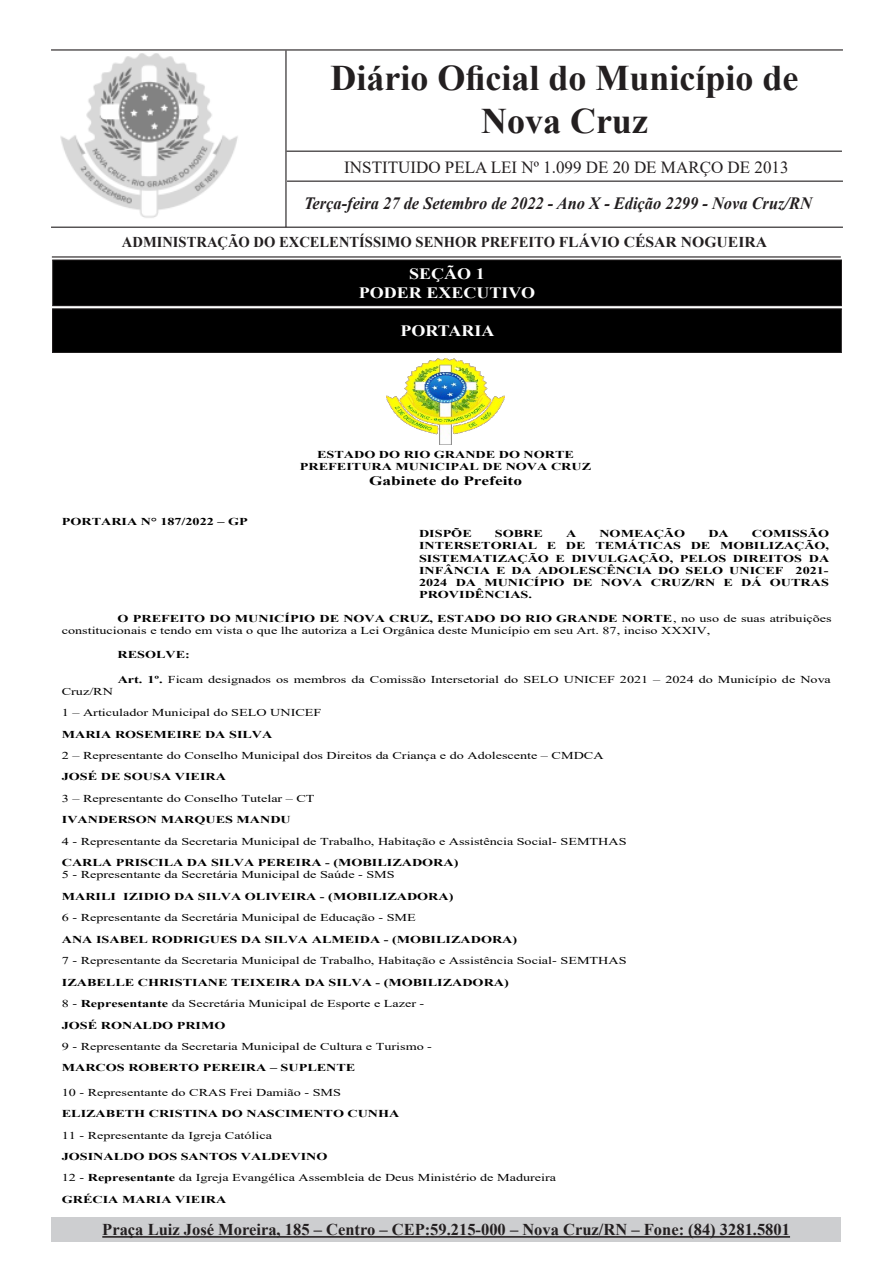
<style>
.page{position:relative;width:893px;height:1263px;background:#fff}
.page>*{position:absolute;margin:0;border:0;box-sizing:border-box;transform-origin:0 0}
.t1{font:700 36px/43.2px "Times New Roman";color:#231f20;text-align:center}
.t2{font:italic 700 17.25px "Times New Roman";color:#231f20;scale:.95 1}
.t3{font:16.95px "Times New Roman";color:#231f20}
.t4{font:700 16.5px "Times New Roman";color:#231f20}
.t5{font:700 15.75px "Times New Roman";color:#fff;scale:1.14 1}
.t6{font:700 15px "Times New Roman";color:#231f20}
.t7{font:700 12.9px "Times New Roman";color:#000;scale:1.35 1}
.t8{font:11.7px "Times New Roman";color:#000;scale:1.35 1}
.t9{font:10.5px/21.5px "Times New Roman";color:#000;scale:1.35 1}
.t10{font:700 10.5px/12.1px "Times New Roman";color:#000;text-align:center;scale:1.35 1}
.s1{font-weight:700}
.s2{font-weight:400}
</style>
<div class="page">
<img style="left:54px;top:53px;width:231px;height:174px">
<hr style="left:51px;top:49px;width:792px;height:2px;background:#231f20">
<hr style="left:51px;top:227px;width:792px;height:1px;background:#231f20">
<hr style="left:52px;top:256px;width:789px;height:1px;background:#231f20">
<hr style="left:285px;top:51px;width:2px;height:176px;background:#231f20">
<hr style="left:287px;top:151px;width:555px;height:1px;background:#231f20">
<hr style="left:287px;top:181px;width:556px;height:1px;background:#231f20">
<div style="left:51px;top:1217px;width:790px;height:25px;background:#cdced0"></div>
<hr style="left:102px;top:1236px;width:688px;height:2px;background:#231f20">
<div style="left:53px;top:260px;width:788px;height:46px;background:#000"></div>
<div style="left:52px;top:259px;width:790px;height:47px;border:1px solid #231f20"></div>
<div style="left:53px;top:309px;width:788px;height:43px;background:#000"></div>
<div style="left:52px;top:308px;width:790px;height:45px;border:1px solid #231f20"></div>
<img style="left:387px;top:358px;width:117px;height:86px">
<p class="t1" style="left:330px;top:55px;width:470px">Diário Oficial do Município de<br>Nova Cruz</p>
<p class="t3" style="left:344px;top:155px;width:446px">INSTITUIDO PELA LEI Nº 1.099 DE 20 DE MARÇO DE 2013</p>
<p class="t2" style="left:304px;top:192px;width:536px">Terça-feira 27 de Setembro de 2022 - Ano X - Edição 2299 - Nova Cruz/RN</p>
<p class="t6" style="left:122px;top:231px;width:647px">ADMINISTRAÇÃO DO EXCELENTÍSSIMO SENHOR PREFEITO FLÁVIO CÉSAR NOGUEIRA</p>
<p class="t5" style="left:409px;top:262px;width:68px">SEÇÃO 1</p>
<p class="t5" style="left:359px;top:281px;width:156px">PODER EXECUTIVO</p>
<p class="t5" style="left:400px;top:319px;width:84px">PORTARIA</p>
<p class="t10" style="left:62px;top:516px;width:139px">PORTARIA N° 187/2022 – GP</p>
<p class="t10" style="left:300px;top:449px;width:217px">ESTADO DO RIO GRANDE DO NORTE<br>PREFEITURA MUNICIPAL DE NOVA CRUZ</p>
<p class="t7" style="left:369px;top:473px;width:115px">Gabinete do Prefeito</p>
<p class="t10" style="left:419px;top:528px;width:41px">DISPÕE</p>
<p class="t10" style="left:495px;top:528px;width:37px">SOBRE</p>
<p class="t10" style="left:566px;top:528px;width:9px">A</p>
<p class="t10" style="left:599px;top:528px;width:65px">NOMEAÇÃO</p>
<p class="t10" style="left:708px;top:528px;width:17px">DA</p>
<p class="t10" style="left:419px;top:528px;width:305px;text-align:justify;text-indent:333px">COMISSÃO INTERSETORIAL E DE TEMÁTICAS DE MOBILIZAÇÃO, SISTEMATIZAÇÃO E DIVULGAÇÃO, PELOS DIREITOS DA INFÂNCIA E DA ADOLESCÊNCIA DO SELO UNICEF 2021- 2024 DA MUNICÍPIO DE NOVA CRUZ/RN E DÁ OUTRAS PROVIDÊNCIAS.</p>
<p class="t9" style="left:62px;top:613px;width:572px;line-height:12.1px;text-indent:56px"><span class="s1">O PREFEITO DO MUNICÍPIO DE NOVA CRUZ, ESTADO DO RIO GRANDE NORTE</span>, no uso de suas atribuições constitucionais e tendo em vista o que lhe autoriza a Lei Orgânica deste Município em seu Art. 87, inciso XXXIV,</p>
<p class="t10" style="left:118px;top:649px;width:55px">RESOLVE:</p>
<p class="t9" style="left:118px;top:669px;width:530px"><span class="s1">Art. 1º.</span> Ficam designados os membros da Comissão Intersetorial do SELO UNICEF 2021 – 2024 do Município de Nova</p>
<p class="t9" style="left:62px;top:681px;width:194px">Cruz/RN<br>1 – Articulador Municipal do SELO UNICEF</p>
<p class="t10" style="left:62px;top:728px;width:158px">MARIA ROSEMEIRE DA SILVA</p>
<p class="t9" style="left:62px;top:746px;width:403px">2 – Representante do Conselho Municipal dos Direitos da Criança e do Adolescente – CMDCA</p>
<p class="t10" style="left:62px;top:771px;width:123px">JOSÉ DE SOUSA VIEIRA</p>
<p class="t9" style="left:62px;top:789px;width:189px">3 – Representante do Conselho Tutelar – CT</p>
<p class="t10" style="left:62px;top:814px;width:171px">IVANDERSON MARQUES MANDU</p>
<p class="t9" style="left:62px;top:832px;width:420px">4 - Representante da Secretaria Municipal de Trabalho, Habitação e Assistência Social- SEMTHAS</p>
<p class="t10" style="left:62px;top:857px;width:295px">CARLA PRISCILA DA SILVA PEREIRA - (MOBILIZADORA)</p>
<p class="t9" style="left:62px;top:865px;width:248px">5 - Representante da Secretária Municipal de Saúde - SMS</p>
<p class="t10" style="left:62px;top:890px;width:292px">MARILI IZIDIO DA SILVA OLIVEIRA - (MOBILIZADORA)</p>
<p class="t9" style="left:62px;top:908px;width:264px">6 - Representante da Secretária Municipal de Educação - SME</p>
<p class="t10" style="left:62px;top:933px;width:339px">ANA ISABEL RODRIGUES DA SILVA ALMEIDA - (MOBILIZADORA)</p>
<p class="t9" style="left:62px;top:951px;width:420px">7 - Representante da Secretaria Municipal de Trabalho, Habitação e Assistência Social- SEMTHAS</p>
<p class="t10" style="left:62px;top:971px;width:333px;line-height:21.5px;text-align:left">IZABELLE CHRISTIANE TEIXEIRA DA SILVA - (MOBILIZADORA)<br><span class="s2">8 -</span> Representante <span class="s2">da Secretária Municipal de Esporte e Lazer -<br></span>JOSÉ RONALDO PRIMO</p>
<p class="t9" style="left:62px;top:1037px;width:276px">9 - Representante da Secretaria Municipal de Cultura e Turismo -</p>
<p class="t10" style="left:62px;top:1062px;width:219px">MARCOS ROBERTO PEREIRA – SUPLENTE</p>
<p class="t9" style="left:62px;top:1082px;width:208px">10 - Representante do CRAS Frei Damião - SMS</p>
<p class="t10" style="left:62px;top:1107px;width:252px">ELIZABETH CRISTINA DO NASCIMENTO CUNHA</p>
<p class="t9" style="left:62px;top:1125px;width:157px">11 - Representante da Igreja Católica</p>
<p class="t9" style="left:62px;top:1147px;width:368px"><span class="s1">JOSINALDO DOS SANTOS VALDEVINO<br></span>12 - <span class="s1">Representante</span> da Igreja Evangélica Assembleia de Deus Ministério de Madureira<br><span class="s1">GRÉCIA MARIA VIEIRA</span></p>
<p class="t8" style="left:264px;top:1222px;width:271px">Praça Luiz José Moreira, N°185, Centro – Nova Cruz/RN</p>
<p class="t4" style="left:102px;top:1218px;width:689px">Praça Luiz José Moreira, 185 – Centro – CEP:59.215-000 – Nova Cruz/RN – Fone: (84) 3281.5801</p>
</div>
